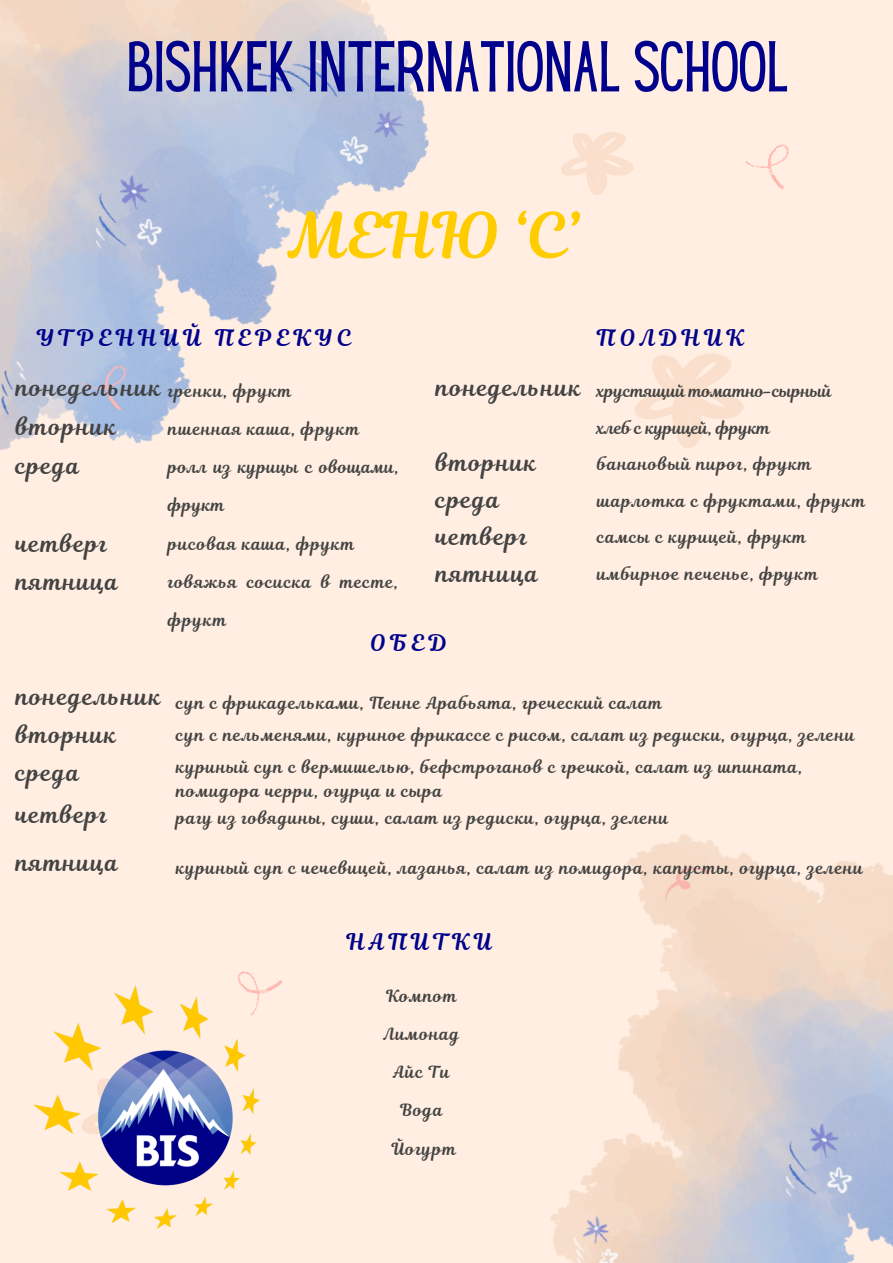
<style>
.page{position:relative;width:893px;height:1263px;background:#ffeee1}
.page>*{position:absolute;margin:0;border:0;box-sizing:border-box;transform-origin:0 0}
.t1{font:62.85px "Hey Gotcha";color:#01028b}
.t2{font:62.85px "Magnolia Script";color:#fc0}
.t3{font:22.58px/38.8px "Magnolia Script";letter-spacing:.06em;color:#434343}
.t4{font:22.58px "Magnolia Script";letter-spacing:.2em;color:#01028b}
.t5{font:16.58px "Magnolia Script";letter-spacing:.06em;color:#434343}
.t6{font:16.58px "Magnolia Script";color:#434343}
.t7{font:16.58px "Magnolia Script";letter-spacing:.035em;color:#434343}
</style>
<div class="page">
<img style="left:0;top:0;width:429px;height:450px">
<img style="left:550px;top:834px;width:343px;height:429px">
<svg style="left:635px;top:353px;width:108px;height:95px"></svg>
<svg style="left:561px;top:132px;width:73px;height:63px"></svg>
<svg style="left:81px;top:352px;width:61px;height:59px;background:#aebede"></svg>
<svg style="left:745px;top:144px;width:44px;height:46px"></svg>
<svg style="left:237px;top:971px;width:46px;height:18px"></svg>
<img style="left:34px;top:985px;width:239px;height:244px">
<p class="t1" style="left:126px;top:41px;width:663px">BISHKEK INTERNATIONAL SCHOOL</p>
<h1 class="t2" style="left:290px;top:192px;width:292px">МЕНЮ ‘C’</h1>
<p class="t4" style="left:37px;top:322px;width:316px">УТРЕННИЙ ПЕРЕКУС</p>
<p class="t3" style="left:16px;top:369px;width:147px">понедельник вторник среда</p>
<h2 class="t5" style="left:168px;top:379px;width:125px">гренки, фрукт</h2>
<p class="t5" style="left:168px;top:417px;width:193px">пшенная каша, фрукт</p>
<h3 class="t7" style="left:168px;top:456px;width:232px">ролл из курицы с овощами,</h3>
<h3 class="t5" style="left:168px;top:494px;width:58px">фрукт</h3>
<h3 class="t5" style="left:168px;top:532px;width:188px">рисовая каша, фрукт</h3>
<h3 class="t5" style="left:168px;top:570px;width:232px">говяжья сосиска в тесте,</h3>
<h3 class="t5" style="left:168px;top:609px;width:60px">фрукт</h3>
<h1 class="t3" style="left:16px;top:524px;width:104px">четверг пятница</h1>
<p class="t3" style="left:436px;top:369px;width:147px">понедельник</p>
<p class="t3" style="left:436px;top:444px;width:104px;line-height:37.1px">вторник среда четверг пятница</p>
<p class="t4" style="left:370px;top:627px;width:78px">ОБЕД</p>
<h3 class="t4" style="left:597px;top:322px;width:148px">ПОЛДНИК</h3>
<p class="t6" style="left:597px;top:379px;width:236px">хрустящий томатно-сырный</p>
<p class="t6" style="left:597px;top:416px;width:174px">хлеб с курицей, фрукт</p>
<p class="t5" style="left:597px;top:453px;width:216px">банановый пирог, фрукт</p>
<p class="t5" style="left:597px;top:489px;width:270px">шарлотка с фруктами, фрукт</p>
<p class="t5" style="left:597px;top:526px;width:210px">самсы с курицей, фрукт</p>
<p class="t5" style="left:597px;top:562px;width:222px">имбирное печенье, фрукт</p>
<p class="t3" style="left:16px;top:678px;width:147px;line-height:37.7px">понедельник вторник среда</p>
<p class="t3" style="left:16px;top:791px;width:104px;line-height:47.8px">четверг пятница</p>
<p class="t5" style="left:176px;top:691px;width:487px">суп с фрикадельками, Пенне Арабьята, греческий салат</p>
<h2 class="t5" style="left:176px;top:724px;width:680px">суп с пельменями, куриное фрикассе с рисом, салат из редиски, огурца, зелени</h2>
<h3 class="t5" style="left:176px;top:756px;width:628px">куриный суп с вермишелью, бефстроганов с гречкой, салат из шпината,</h3>
<p class="t5" style="left:176px;top:779px;width:268px">помидора черри, огурца и сыра</p>
<p class="t5" style="left:176px;top:806px;width:493px">рагу из говядины, суши, салат из редиски, огурца, зелени</p>
<p class="t5" style="left:176px;top:856px;width:688px">куриный суп с чечевицей, лазанья, салат из помидора, капусты, огурца, зелени</p>
<p class="t4" style="left:347px;top:926px;width:147px">НАПИТКИ</p>
<p class="t5" style="left:386px;top:984px;width:72px">Компот</p>
<p class="t5" style="left:384px;top:1022px;width:77px">Лимонад</p>
<h2 class="t5" style="left:393px;top:1060px;width:58px">Айс Ти</h2>
<p class="t5" style="left:400px;top:1099px;width:44px">Вода</p>
<p class="t5" style="left:392px;top:1137px;width:66px">Йогурт</p>
</div>
